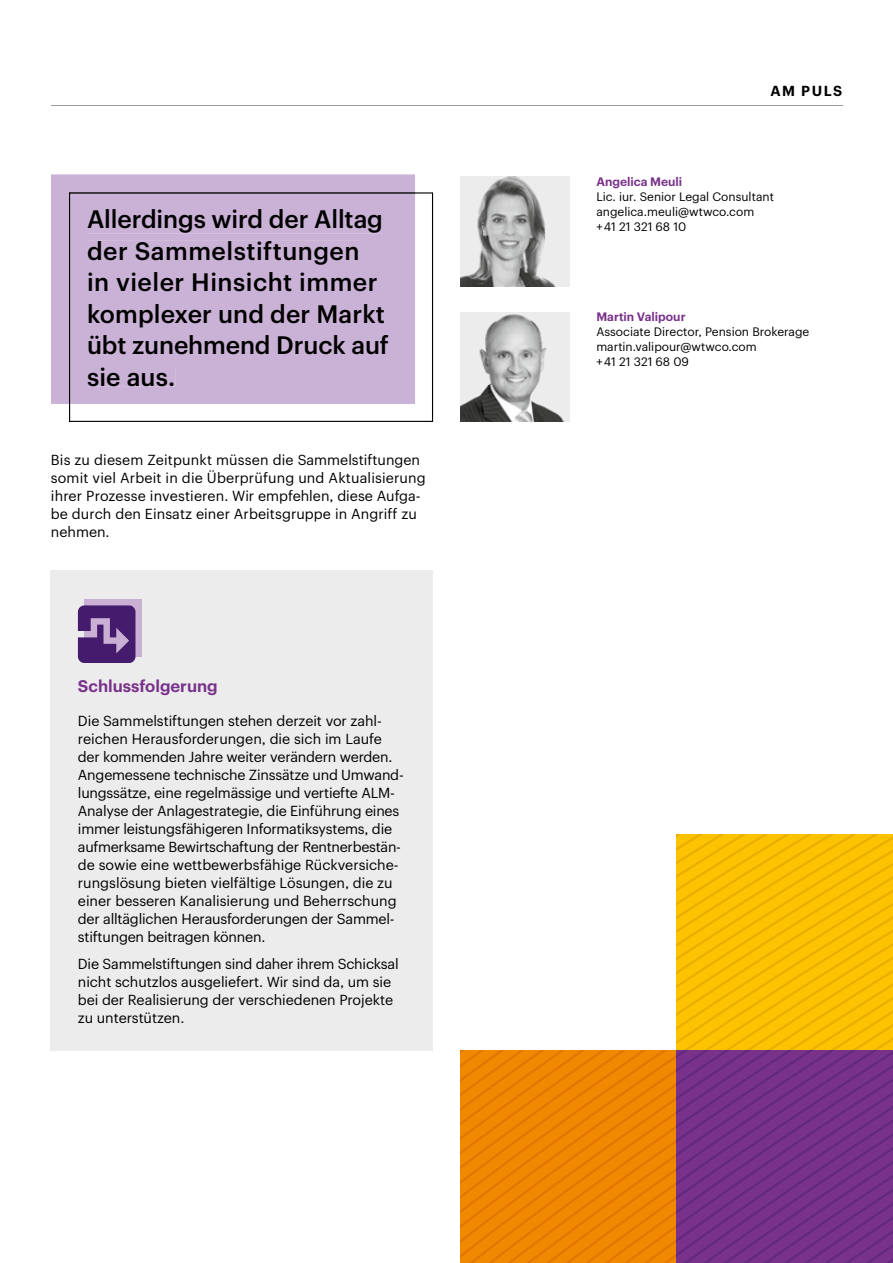
<style>
.page{position:relative;width:893px;height:1263px;background:#fff}
.page>*{position:absolute;margin:0;border:0;box-sizing:border-box;transform-origin:0 0}
.t1{font:500 24.75px/31.5px "Graphik";letter-spacing:.005em;color:#000}
.t2{font:600 16.5px "Graphik";color:#78328a}
.t3{font:14.25px/18px "Graphik";letter-spacing:-.005em;color:#000}
.t4{font:600 14.25px "Graphik";letter-spacing:.105em;color:#000}
.t5{font:12px/15px "Graphik";color:#000}
.t6{font:600 12px "Graphik";color:#78328a}
</style>
<div class="page">
<hr style="left:51px;top:105px;width:791px;height:1px;background:#9c9d9d">
<img style="left:460px;top:313px;width:109px;height:109px">
<img style="left:460px;top:177px;width:109px;height:109px">
<div style="left:51px;top:570px;width:382px;height:480px;background:#ececed"></div>
<div style="left:84px;top:599px;width:58px;height:57px;background:#cbb0d5"></div>
<svg style="left:78px;top:605px;width:57px;height:58px"></svg>
<svg style="left:69px;top:192px;width:364px;height:230px"></svg>
<div style="left:51px;top:174px;width:364px;height:230px;background:#cab1d6"></div>
<div style="left:69px;top:192px;width:346px;height:212px;background:#cab1d6"></div>
<div style="left:88px;top:209px;width:295px;height:24px;background:#cab1d6"></div>
<div style="left:88px;top:241px;width:271px;height:24px;background:#cab1d6"></div>
<div style="left:89px;top:272px;width:289px;height:20px;background:#cab1d6"></div>
<div style="left:89px;top:304px;width:296px;height:23px;background:#cab1d6"></div>
<div style="left:89px;top:335px;width:300px;height:20px;background:#cab1d6"></div>
<div style="left:88px;top:367px;width:87px;height:19px;background:#cab1d6"></div>
<svg style="left:460px;top:834px;width:433px;height:429px"></svg>
<h1 class="t1" style="left:87px;top:202px;width:303px">Allerdings wird der Alltag der Sammelstiftungen<br>in vieler Hinsicht immer komplexer und der Markt übt zunehmend Druck auf sie aus.</h1>
<p class="t3" style="left:51px;top:450px;width:376px">Bis zu diesem Zeitpunkt müssen die Sammelstiftungen somit viel Arbeit in die Überprüfung und Aktualisierung ihrer Prozesse investieren. Wir empfehlen, diese Aufga&shy;be durch den Einsatz einer Arbeitsgruppe in Angriff zu nehmen.</p>
<p class="t2" style="left:78px;top:673px;width:141px">Schlussfolgerung</p>
<p class="t3" style="left:78px;top:711px;width:327px">Die Sammelstiftungen stehen derzeit vor zahl&shy;reichen Herausforderungen, die sich im Laufe der kommenden Jahre weiter verändern werden.<br>Angemessene technische Zinssätze und Umwand&shy;lungssätze, eine regelmässige und vertiefte ALM-Analyse der Anlagestrategie, die Einführung eines immer leistungsfähigeren Informatiksystems, die aufmerksame Bewirtschaftung der Rentnerbestän&shy;de sowie eine wettbewerbsfähige Rückversiche&shy;rungslösung bieten vielfältige Lösungen, die zu einer besseren Kanalisierung und Beherrschung der alltäglichen Herausforderungen der Sammel&shy;stiftungen beitragen können.</p>
<p class="t3" style="left:78px;top:954px;width:322px">Die Sammelstiftungen sind daher ihrem Schicksal nicht schutzlos ausgeliefert. Wir sind da, um sie bei der Realisierung der verschiedenen Projekte zu unterstützen.</p>
<p class="t4" style="left:770px;top:80px;width:73px">AM PULS</p>
<p class="t6" style="left:596px;top:173px;width:87px">Angelica Meuli</p>
<p class="t5" style="left:596px;top:189px;width:179px">Lic. iur. Senior Legal Consultant angelica.meuli@wtwco.com<br>+ 41 21 321 68 10</p>
<p class="t6" style="left:596px;top:307px;width:91px">Martin Valipour</p>
<p class="t5" style="left:596px;top:323px;width:215px">Associate Director, Pension Brokerage martin.valipour@wtwco.com<br>+ 41 21 321 68 09</p>
</div>
